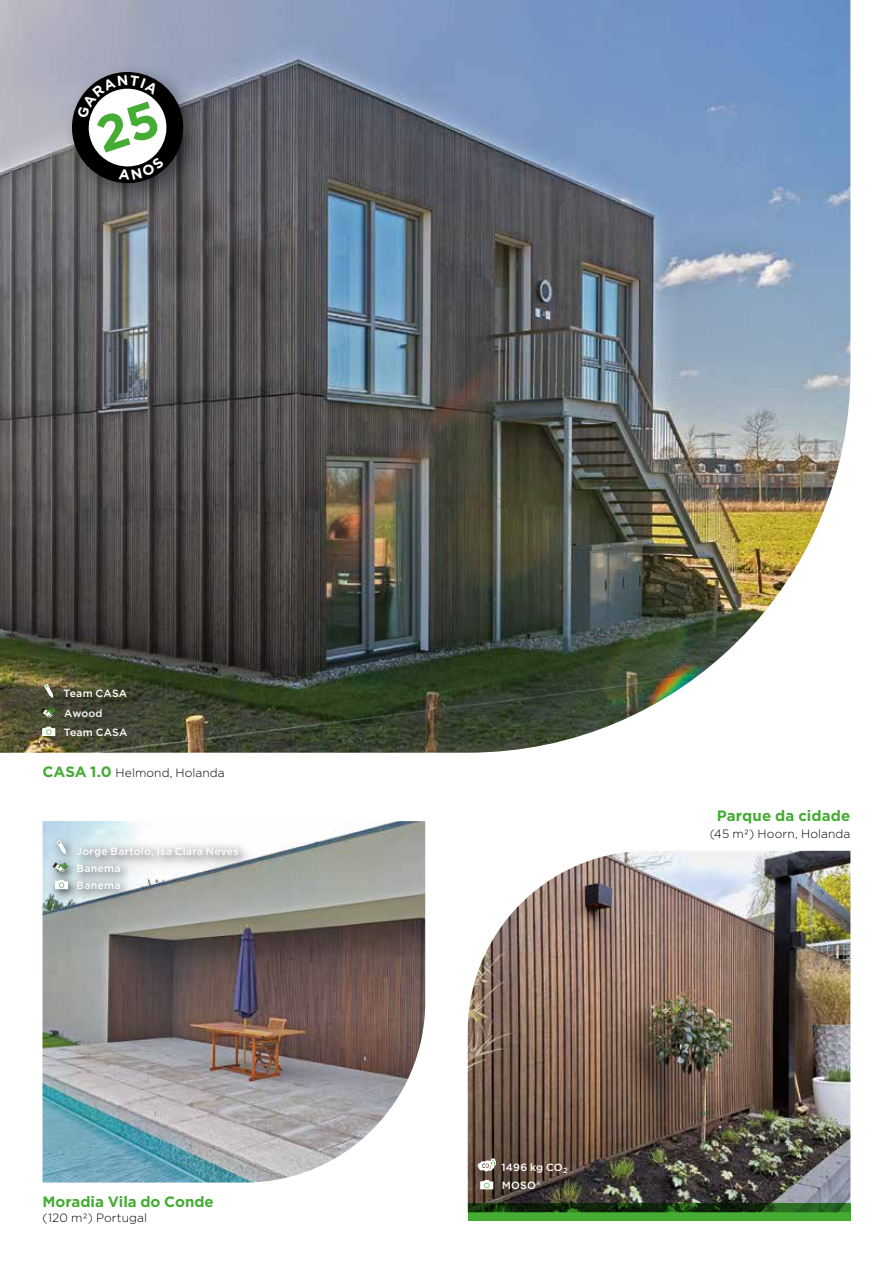
<style>
.page{position:relative;width:893px;height:1263px;background:#fff}
.page>*{position:absolute;margin:0;border:0;box-sizing:border-box;transform-origin:0 0}
.t1{font:700 15px "Gotham";color:#45ac34}
.t2{font:300 12px "Gotham";letter-spacing:.005em;color:#000}
.t3{font:500 10.5px/17px "Gotham";letter-spacing:.02em;color:#fff}
.s1{font-weight:700;font-size:15px;color:#45ac34}
</style>
<div class="page">
<img style="left:468px;top:851px;width:382px;height:353px">
<img style="left:43px;top:821px;width:382px;height:361px">
<div style="left:52px;top:835px;width:198px;height:33px;background:#000;opacity:.8"></div>
<div style="left:67px;top:836px;width:194px;height:44px;background:#000;opacity:.4"></div>
<div style="left:47px;top:830px;width:42px;height:45px;background:#000;opacity:.4"></div>
<svg style="left:57px;top:840px;width:9px;height:14px"></svg>
<div style="left:47px;top:857px;width:85px;height:27px;background:#000;opacity:.8"></div>
<div style="left:65px;top:853px;width:78px;height:43px;background:#000;opacity:.4"></div>
<svg style="left:53px;top:862px;width:15px;height:6px"></svg>
<div style="left:66px;top:870px;width:77px;height:43px;background:#000;opacity:.4"></div>
<div style="left:43px;top:868px;width:49px;height:45px;background:#000;opacity:.4"></div>
<svg style="left:55px;top:880px;width:13px;height:9px"></svg>
<svg style="left:478px;top:1158px;width:14px;height:11px"></svg>
<div style="left:492px;top:1152px;width:97px;height:43px;background:#000;opacity:.4"></div>
<svg style="left:468px;top:1204px;width:382px;height:17px;background:#327d25"></svg>
<div style="left:491px;top:1169px;width:71px;height:44px;background:#000;opacity:.4"></div>
<div style="left:468px;top:1169px;width:49px;height:44px;background:#000;opacity:.4"></div>
<svg style="left:480px;top:1180px;width:13px;height:9px"></svg>
<img style="left:0;top:0;width:850px;height:753px">
<div style="left:34px;top:674px;width:115px;height:47px;background:#000;opacity:.4"></div>
<div style="left:54px;top:678px;width:95px;height:43px;background:#000;opacity:.4"></div>
<div style="left:34px;top:674px;width:42px;height:45px;background:#000;opacity:.4"></div>
<svg style="left:44px;top:684px;width:9px;height:14px"></svg>
<div style="left:54px;top:716px;width:96px;height:43px;background:#000;opacity:.4"></div>
<div style="left:30px;top:715px;width:49px;height:45px;background:#000;opacity:.4"></div>
<svg style="left:42px;top:727px;width:13px;height:9px"></svg>
<div style="left:62px;top:62px;width:145px;height:145px;background:#000;opacity:.4"></div>
<svg style="left:65px;top:71px;width:125px;height:113px"></svg>
<p class="t3" style="left:64px;top:685px;width:65px">Team CASA</p>
<p class="t3" style="left:64px;top:723px;width:65px">Team CASA</p>
<p class="t3" style="left:64px;top:704px;width:40px">Awood</p>
<p class="t2" style="left:43px;top:766px;width:184px"><span class="s1">CASA 1.0</span> Helmond, Holanda</p>
<p class="t3" style="left:76px;top:842px;width:164px">Jorge Bartolo, Isa Clara Neves<br>Banema<br>Banema</p>
<h1 class="t1" style="left:43px;top:1192px;width:173px">Moradia Vila do Conde</h1>
<p class="t2" style="left:43px;top:1210px;width:106px">(120 m2) Portugal</p>
<p class="t3" style="left:501px;top:1158px;width:68px;line-height:17.7px">1496 kg CO<sub>2<br></sub>MOSO®</p>
<h1 class="t1" style="left:717px;top:806px;width:135px">Parque da cidade</h1>
<p class="t2" style="left:710px;top:826px;width:142px">(45 m2) Hoorn, Holanda</p>
</div>
